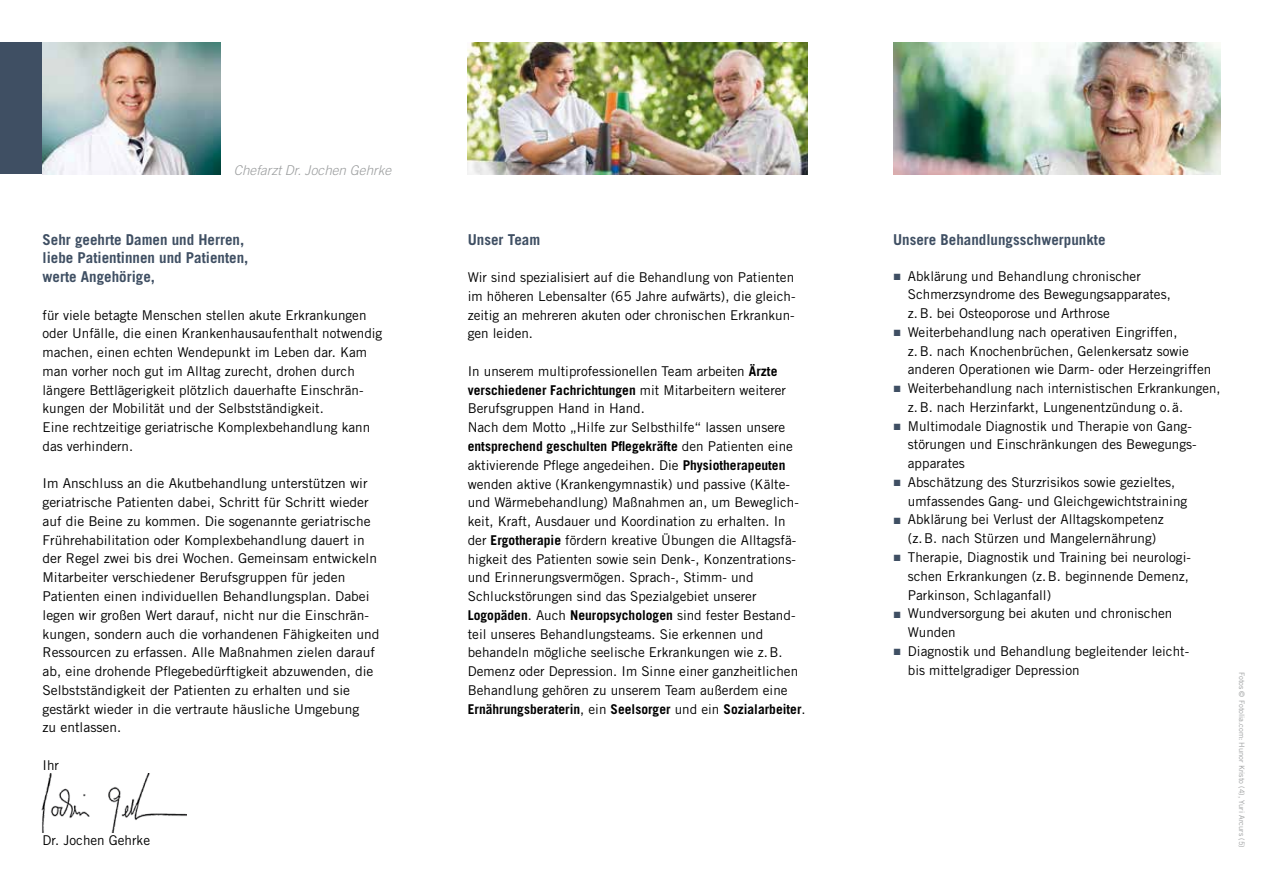
<style>
.page{position:relative;width:1263px;height:893px;background:#fff}
.page>*{position:absolute;margin:0;border:0;box-sizing:border-box;transform-origin:0 0}
.t1{font:700 15px/18.8px "Trade Gothic LT Std";color:#3f4f63}
.t2{font:13.5px/18.8px "Trade Gothic LT Std";color:#000}
.t3{font:italic 300 13.5px "Trade Gothic LT Std";color:#9c9e9f}
.t4{font:7.5px "Trade Gothic LT Std";color:#9c9e9f}
.s1{font-weight:700}
.s2{font-family:"Arial";color:#3f4f63}
</style>
<div class="page">
<img style="left:41px;top:774px;width:146px;height:58px">
<div style="left:0;top:43px;width:43px;height:131px;background:#3f4f63"></div>
<img style="left:43px;top:43px;width:177px;height:131px">
<img style="left:468px;top:43px;width:340px;height:131px">
<img style="left:893px;top:43px;width:327px;height:131px">
<p class="t3" style="left:234px;top:162px;width:159px">Chefarzt Dr. Jochen Gehrke</p>
<p class="t1" style="left:43px;top:230px;width:207px">Sehr geehrte Damen und Herren, liebe Patientinnen und Patienten, werte Angehörige,</p>
<p class="t2" style="left:43px;top:305px;width:341px">für viele betagte Menschen stellen akute Erkrankungen oder Unfälle, die einen Krankenhausaufenthalt notwendig machen, einen echten Wendepunkt im Leben dar. Kam man vorher noch gut im Alltag zurecht, drohen durch längere Bettlägerigkeit plötzlich dauerhafte Einschrän&shy;kungen der Mobilität und der Selbstständigkeit.<br>Eine rechtzeitige geriatrische Komplexbehandlung kann das verhindern.</p>
<p class="t2" style="left:43px;top:474px;width:339px">Im Anschluss an die Akutbehandlung unterstützen wir geriatrische Patienten dabei, Schritt für Schritt wieder auf die Beine zu kommen. Die sogenannte geriatrische Frührehabilitation oder Komplexbehandlung dauert in der Regel zwei bis drei Wochen. Gemeinsam entwickeln Mitarbeiter verschiedener Berufsgruppen für jeden Patienten einen individuellen Behandlungsplan. Dabei legen wir großen Wert darauf, nicht nur die Einschrän&shy;kungen, sondern auch die vorhandenen Fähigkeiten und Ressourcen zu erfassen. Alle Maßnahmen zielen darauf ab, eine drohende Pflegebedürftigkeit abzuwenden, die Selbstständigkeit der Patienten zu erhalten und sie gestärkt wieder in die vertraute häusliche Umgebung<br>zu entlassen.</p>
<p class="t2" style="left:43px;top:755px;width:18px">Ihr</p>
<p class="t2" style="left:43px;top:830px;width:109px">Dr. Jochen Gehrke</p>
<p class="t1" style="left:468px;top:230px;width:74px">Unser Team</p>
<p class="t2" style="left:468px;top:268px;width:329px;text-align:justify">Wir sind spezialisiert auf die Behandlung von Patienten im höheren Lebensalter (65 Jahre aufwärts), die gleich&shy;zeitig an mehreren akuten oder chronischen Erkrankun&shy;gen leiden.</p>
<p class="t2" style="left:468px;top:362px;width:339px">In unserem multiprofessionellen Team arbeiten <span class="s1">Ärzte verschiedener Fachrichtungen</span> mit Mitarbeitern weiterer Berufsgruppen Hand in Hand.<br>Nach dem Motto „Hilfe zur Selbsthilfe“ lassen unsere <span class="s1">entsprechend geschulten Pflegekräfte</span> den Patienten eine aktivierende Pflege angedeihen. Die <span class="s1">Physiotherapeuten </span>wenden aktive (Krankengymnastik) und passive (Kälte&shy;und Wärmebehandlung) Maßnahmen an, um Beweglich&shy;keit, Kraft, Ausdauer und Koordination zu erhalten. In der <span class="s1">Ergotherapie</span> fördern kreative Übungen die Alltagsfä&shy;higkeit des Patienten sowie sein Denk-, Konzentrations&shy;und Erinnerungsvermögen. Sprach-, Stimm- und Schluckstörungen sind das Spezialgebiet unserer <span class="s1">Logopäden</span>. Auch <span class="s1">Neuropsychologen</span> sind fester Bestand&shy;teil unseres Behandlungsteams. Sie erkennen und behandeln mögliche seelische Erkrankungen wie z.B.<br>Demenz oder Depression. Im Sinne einer ganzheitlichen Behandlung gehören zu unserem Team außerdem eine <span class="s1">Ernährungsberaterin</span>, ein <span class="s1">Seelsorger</span> und ein <span class="s1">Sozialarbeiter</span>.</p>
<p class="t1" style="left:893px;top:230px;width:214px">Unsere Behandlungsschwerpunkte</p>
<p class="t2" style="left:908px;top:266px;width:264px;text-indent:-15px"><span class="s2">■</span> Abklärung und Behandlung chronischer<br>Schmerzsyndrome des Bewegungsapparates, z.B. bei Osteoporose und Arthrose</p>
<p class="t2" style="left:908px;top:323px;width:305px;text-indent:-15px"><span class="s2">■</span> Weiterbehandlung nach operativen Eingriffen,<br>z.B. nach Knochenbrüchen, Gelenkersatz sowie anderen Operationen wie Darm- oder Herzeingriffen</p>
<p class="t2" style="left:908px;top:379px;width:314px;text-indent:-15px"><span class="s2">■</span> Weiterbehandlung nach internistischen Erkrankungen, z.B. nach Herzinfarkt, Lungenentzündung o. ä.</p>
<p class="t2" style="left:908px;top:416px;width:290px;text-indent:-15px"><span class="s2">■</span> Multimodale Diagnostik und Therapie von Gang&shy;störungen und Einschränkungen des Bewegungs&shy;apparates</p>
<p class="t2" style="left:908px;top:473px;width:281px;text-indent:-15px"><span class="s2">■</span> Abschätzung des Sturzrisikos sowie gezieltes, umfassendes Gang- und Gleichgewichtstraining</p>
<p class="t2" style="left:893px;top:510px;width:272px;text-align:center"><span class="s2">■</span> Abklärung bei Verlust der Alltagskompetenz (z.B. nach Stürzen und Mangelernährung)</p>
<p class="t2" style="left:908px;top:548px;width:285px;text-indent:-15px"><span class="s2">■</span> Therapie, Diagnostik und Training bei neurologi&shy;schen Erkrankungen (z.B. beginnende Demenz,<br>Parkinson, Schlaganfall)</p>
<p class="t2" style="left:908px;top:604px;width:266px;text-indent:-15px"><span class="s2">■</span> Wundversorgung bei akuten und chronischen<br>Wunden</p>
<p class="t2" style="left:908px;top:641px;width:283px;text-indent:-15px"><span class="s2">■</span> Diagnostik und Behandlung begleitender leicht&shy;bis mittelgradiger Depression</p>
<p class="t4" style="left:1246px;top:672px;width:178px;rotate:90deg">Fotos © Fotolia.com: Hunor Kristo (4), Yuri Arcurs (5)</p>
</div>
